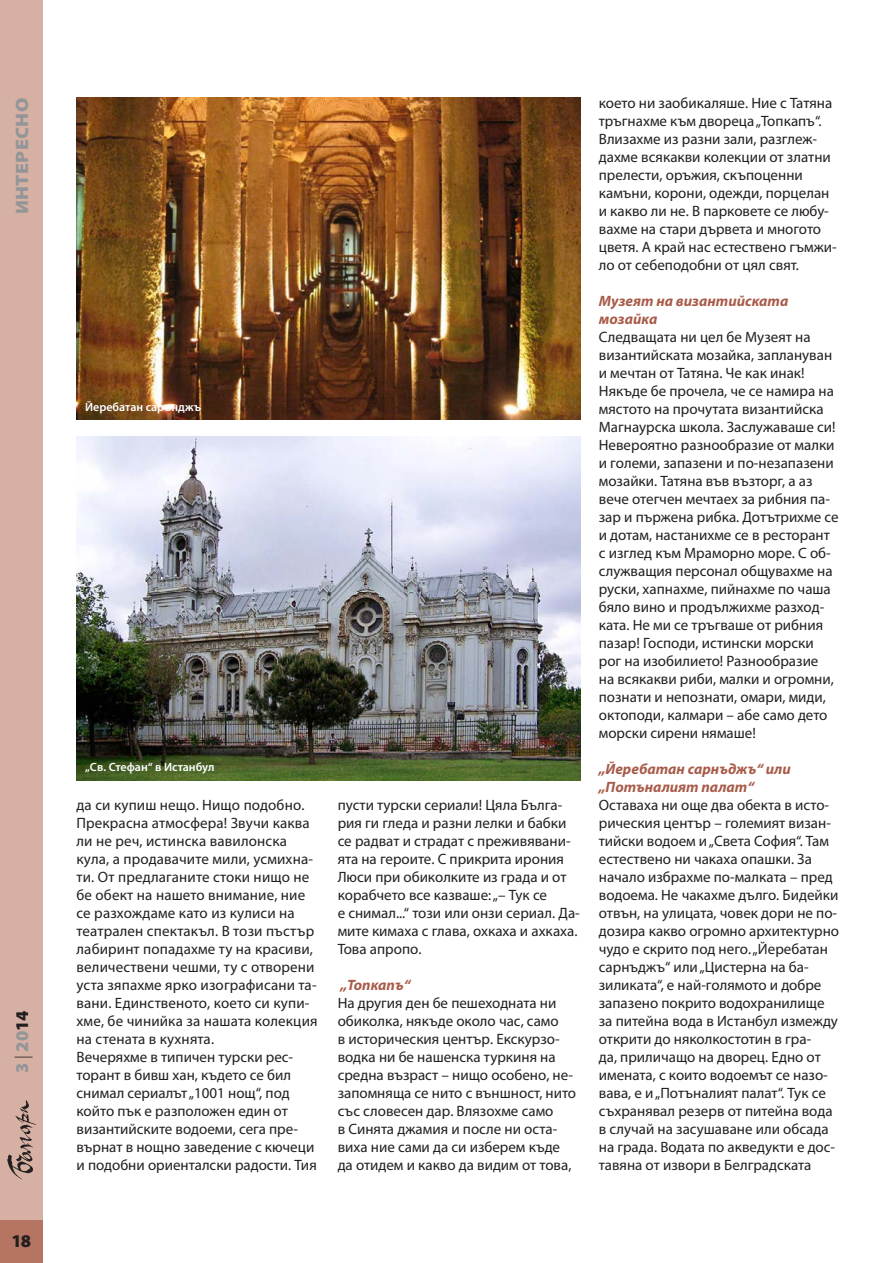
<style>
.page{position:relative;width:893px;height:1263px;background:#fff}
.page>*{position:absolute;margin:0;border:0;box-sizing:border-box;transform-origin:0 0}
.t1{font:900 18px "Myriad Pro";letter-spacing:.02em;color:#939598;scale:1.1 1}
.t2{font:900 18px "Myriad Pro";letter-spacing:.02em;color:#939598}
.t3{font:900 18px "Myriad Pro";color:#231f20}
.t4{font:15px/18px "Myriad Pro";color:#231f20}
.t5{font:italic 700 15px/18px "Myriad Pro";color:#a85b49}
.t6{font:600 12px "Myriad Pro";color:#fff}
.s1{font-weight:300;color:#231f20}
.s2{color:#231f20}
</style>
<div class="page">
<div style="left:0;top:0;width:43px;height:1263px;background:#d6b1a3"></div>
<div style="left:0;top:1220px;width:43px;height:43px;background:#b57562"></div>
<img style="left:7px;top:1100px;width:29px;height:80px">
<img style="left:77px;top:98px;width:504px;height:321px">
<img style="left:77px;top:436px;width:504px;height:345px">
<p class="t1" style="left:10px;top:214px;width:107px;rotate:-90deg">ИНТЕРЕСНО</p>
<p class="t2" style="left:10px;top:1073px;width:64px;rotate:-90deg">3 <span class="s1">|</span> 20<span class="s2">14</span></p>
<p class="t3" style="left:12px;top:1229px;width:21px">18</p>
<p class="t6" style="left:85px;top:399px;width:118px">Йеребатан сарънджъ</p>
<p class="t6" style="left:85px;top:759px;width:131px">„Св. Стефан“ в Истанбул</p>
<p class="t4" style="left:77px;top:796px;width:243px">да си купиш нещо. Нищо подобно.<br>Прекрасна атмосфера! Звучи каква ли не реч, истинска вавилонска кула, а продавачите мили, усмихна&shy;ти. От предлаганите стоки нищо не бе обект на нашето внимание, ние се разхождаме като из кулиси на театрален спектакъл. В този пъстър лабиринт попадахме ту на красиви, величествени чешми, ту с отворени уста зяпахме ярко изографисани та&shy;вани. Единственото, което си купи&shy;хме, бе чинийка за нашата колекция на стената в кухнята.<br>Вечеряхме в типичен турски рес&shy;торант в бивш хан, където се бил снимал сериалът „1001 нощ“, под който пък е разположен един от византийските водоеми, сега пре&shy;върнат в нощно заведение с кючеци и подобни ориенталски радости. Тия</p>
<p class="t4" style="left:338px;top:796px;width:244px">пусти турски сериали! Цяла Бълга&shy;рия ги гледа и разни лелки и бабки се радват и страдат с преживявани&shy;ята на героите. С прикрита ирония<br>Люси при обиколките из града и от корабчето все казваше: „– Тук се<br>е снимал...“ този или онзи сериал. Да&shy;мите кимаха с глава, охкаха и ахкаха.<br>Това апропо.</p>
<p class="t5" style="left:340px;top:975px;width:72px">„Топкапъ“</p>
<p class="t4" style="left:338px;top:994px;width:240px">На другия ден бе пешеходната ни обиколка, някъде около час, само<br>в историческия център. Екскурзо&shy;водка ни бе нашенска туркиня на средна възраст – нищо особено, не&shy;запомняща се нито с външност, нито със словесен дар. Влязохме само<br>в Синята джамия и после ни оста&shy;виха ние сами да си изберем къде да отидем и какво да видим от това,</p>
<p class="t4" style="left:599px;top:94px;width:239px">което ни заобикаляше. Ние с Татяна тръгнахме към двореца „Топкапъ“.<br>Влизахме из разни зали, разглеж&shy;дахме всякакви колекции от златни прелести, оръжия, скъпоценни камъни, корони, одежди, порцелан и какво ли не. В парковете се любу&shy;вахме на стари дървета и многото цветя. А край нас естествено гъмжи&shy;ло от себеподобни от цял свят.</p>
<p class="t5" style="left:599px;top:291px;width:191px">Музеят на византийската мозайка</p>
<p class="t4" style="left:599px;top:328px;width:241px">Следващата ни цел бе Музеят на византийската мозайка, заплануван и мечтан от Татяна. Че как инак!<br>Някъде бе прочела, че се намира на мястото на прочутата византийска<br>Магнаурска школа. Заслужаваше си!<br>Невероятно разнообразие от малки и големи, запазени и по-незапазени мозайки. Татяна във възторг, а аз вече отегчен мечтаех за рибния па&shy;зар и пържена рибка. Дотътрихме се и дотам, настанихме се в ресторант с изглед към Мраморно море. С об&shy;служващия персонал общувахме на руски, хапнахме, пийнахме по чаша бяло вино и продължихме разход&shy;ката. Не ми се тръгваше от рибния пазар! Господи, истински морски рог на изобилието! Разнообразие<br>на всякакви риби, малки и огромни, познати и непознати, омари, миди, октоподи, калмари – абе само дето морски сирени нямаше!</p>
<p class="t5" style="left:599px;top:759px;width:193px">„Йеребатан сарнъджъ“ или „Потъналият палат“</p>
<p class="t4" style="left:599px;top:796px;width:242px">Оставаха ни още два обекта в исто&shy;рическия център – големият визан&shy;тийски водоем и „Света София“. Там естествено ни чакаха опашки. За начало избрахме по-малката – пред водоема. Не чакахме дълго. Бидейки отвън, на улицата, човек дори не по&shy;дозира какво огромно архитектурно чудо е скрито под него. „Йеребатан сарнъджъ“ или „Цистерна на ба&shy;зиликата“, е най-голямото и добре запазено покрито водохранилище за питейна вода в Истанбул измежду открити до няколкостотин в гра-<br>да, приличащо на дворец. Едно от имената, с които водоемът се назо&shy;вава, е и „Потъналият палат“. Тук се съхранявал резерв от питейна вода в случай на засушаване или обсада на града. Водата по акведукти е дос&shy;тавяна от извори в Белградската</p>
</div>
